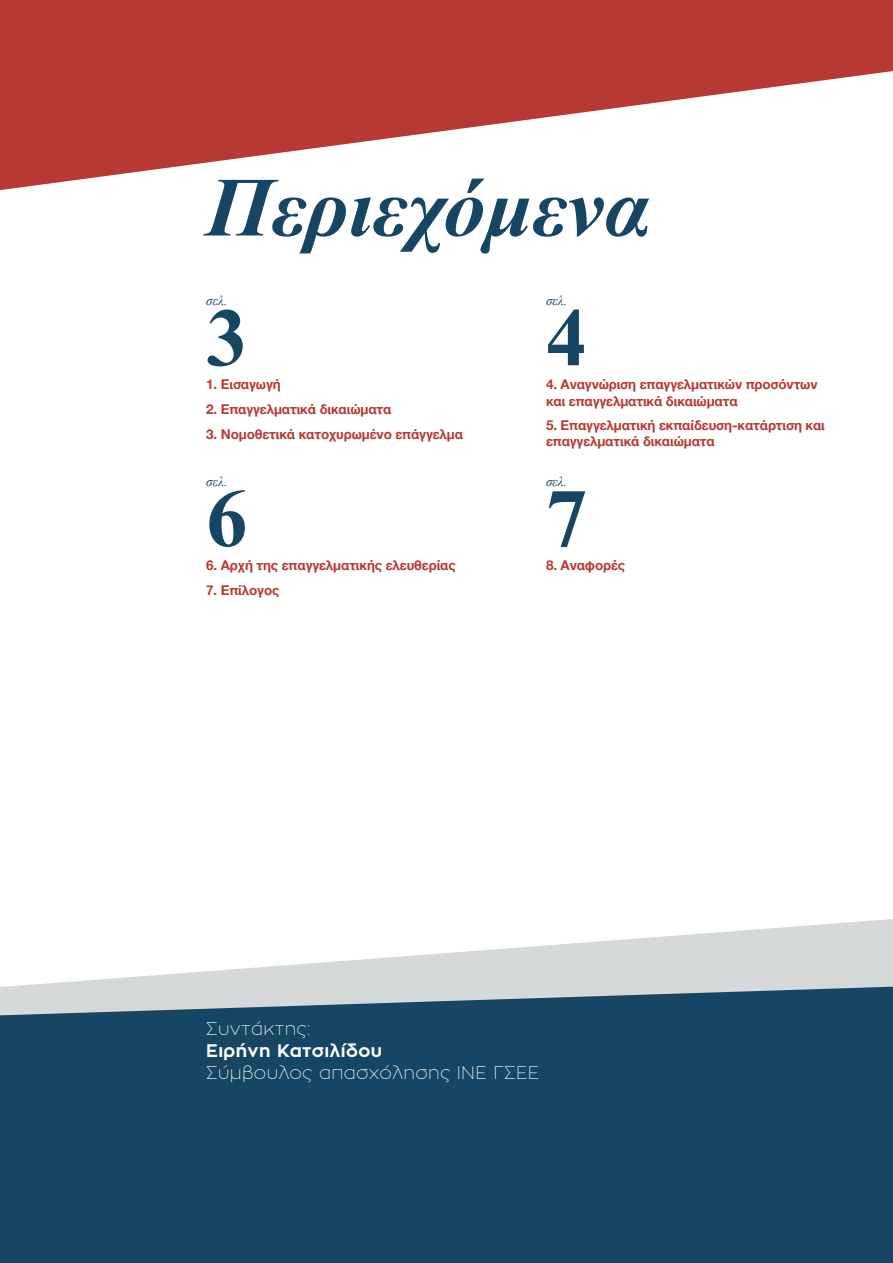
<style>
.page{position:relative;width:893px;height:1263px;background:#fff}
.page>*{position:absolute;margin:0;border:0;box-sizing:border-box;transform-origin:0 0}
.t1{font:italic 700 84px "Times New Roman";color:#164664}
.t2{font:700 82.5px "Times New Roman";color:#164664}
.t3{font:100 18px/21.6px "Zona Pro";letter-spacing:.02em;color:#fff}
.t4{font:700 13.5px/16.2px "Helvetica Neue";letter-spacing:-.01em;color:#b73934}
.t5{font:italic 13.5px "Times New Roman";color:#164664}
.s1{font-weight:700}
</style>
<div class="page">
<svg style="left:4px;top:919px;width:889px;height:68px"></svg>
<div style="left:0;top:987px;width:893px;height:276px;background:#164664"></div>
<svg style="left:0;top:0;width:893px;height:190px;fill:#b73934"></svg>
<p class="t1" style="left:206px;top:149px;width:446px">Περιεχόμενα</p>
<p class="t5" style="left:206px;top:291px;width:23px">σελ.</p>
<p class="t2" style="left:206px;top:281px;width:43px">3</p>
<p class="t4" style="left:206px;top:377px;width:76px">1. Εισαγωγή</p>
<p class="t4" style="left:206px;top:401px;width:187px">2. Επαγγελματικά δικαιώματα</p>
<p class="t4" style="left:206px;top:426px;width:258px">3. Νομοθετικά κατοχυρωμένο επάγγελμα</p>
<p class="t5" style="left:206px;top:472px;width:23px">σελ.</p>
<p class="t2" style="left:206px;top:461px;width:43px">6</p>
<p class="t4" style="left:206px;top:557px;width:251px">6. Αρχή της επαγγελματικής ελευθερίας</p>
<p class="t4" style="left:206px;top:582px;width:75px">7. Επίλογος</p>
<p class="t5" style="left:546px;top:291px;width:23px">σελ.</p>
<p class="t2" style="left:546px;top:281px;width:43px">4</p>
<p class="t4" style="left:546px;top:377px;width:273px">4. Αναγνώριση επαγγελματικών προσόντων και επαγγελματικά δικαιώματα</p>
<p class="t4" style="left:546px;top:418px;width:280px">5. Επαγγελματική εκπαίδευση-κατάρτιση και επαγγελματικά δικαιώματα</p>
<p class="t5" style="left:546px;top:472px;width:23px">σελ.</p>
<p class="t2" style="left:546px;top:461px;width:43px">7</p>
<p class="t4" style="left:546px;top:557px;width:81px">8. Αναφορές</p>
<p class="t3" style="left:206px;top:1018px;width:335px">Συντάκτης:<br><span class="s1">Ειρήνη Κατσιλίδου<br></span>Σύμβουλος απασχόλησης ΙΝΕ ΓΣΕΕ</p>
</div>
